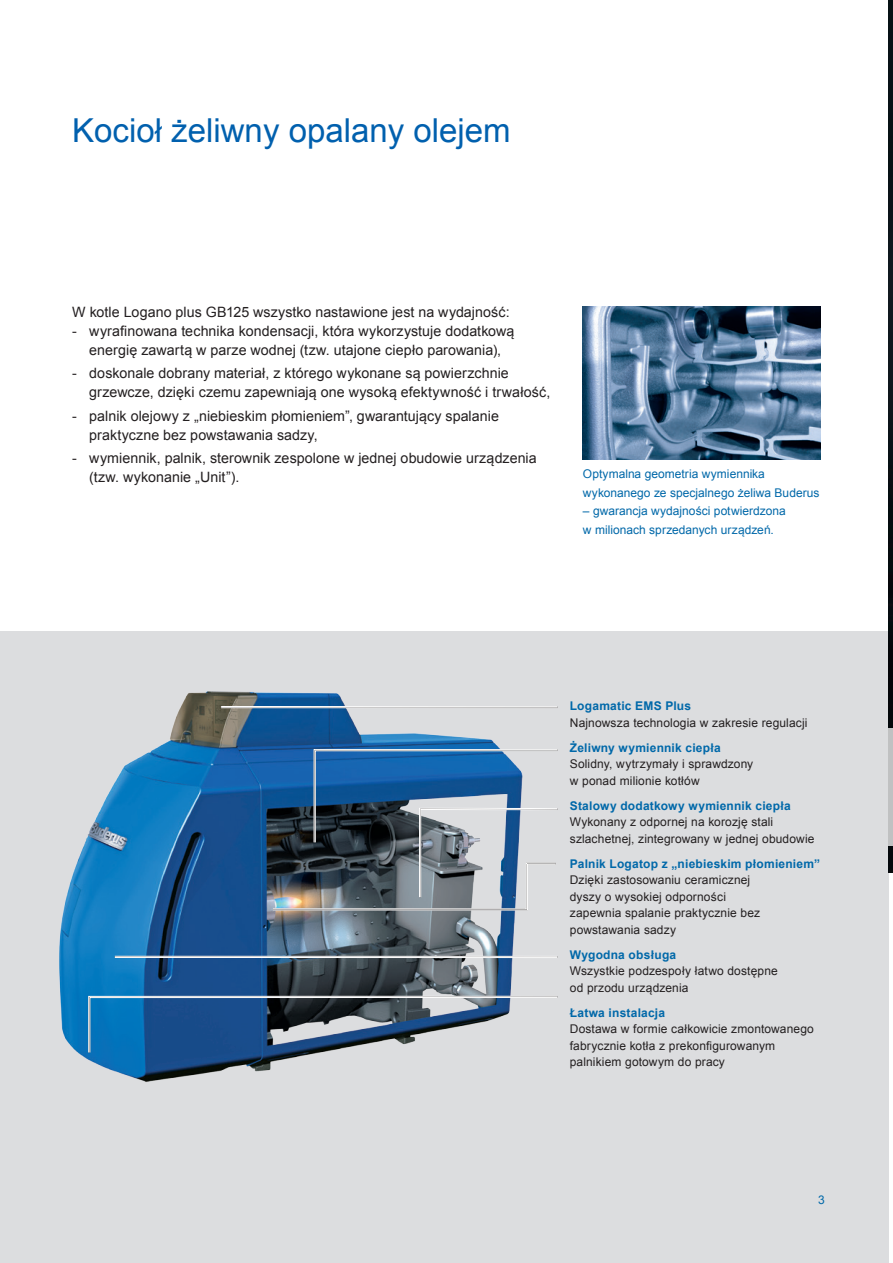
<style>
.page{position:relative;width:893px;height:1263px;background:#fff}
.page>*{position:absolute;margin:0;border:0;box-sizing:border-box;transform-origin:0 0}
.t1{font:33px "Arial";color:#0160ae}
.t2{font:14.25px/19.2px "Arial";letter-spacing:.005em;color:#231f20}
.t3{font:12px/16.5px "Arial";letter-spacing:.01em;color:#231f20}
.t4{font:12px/18.8px "Arial";color:#0068a9}
.s1{font-weight:700;color:#0068a9}
</style>
<div class="page">
<div style="left:0;top:631px;width:889px;height:632px;background:#dcdddf"></div>
<img style="left:583px;top:306px;width:238px;height:153px">
<img style="left:59px;top:691px;width:456px;height:391px">
<hr style="left:221px;top:706px;width:336px;height:1px;background:#fff">
<hr style="left:221px;top:707px;width:336px;height:1px;background:#fff">
<hr style="left:115px;top:956px;width:442px;height:1px;background:#fff">
<hr style="left:115px;top:957px;width:442px;height:1px;background:#fff">
<svg style="left:87px;top:995px;width:471px;height:59px"></svg>
<svg style="left:271px;top:748px;width:287px;height:163px"></svg>
<img style="left:889px;top:0;width:4px;height:873px">
<hr style="left:889px;top:729px;width:4px;height:117px;background:#c0c1c2">
<p class="t1" style="left:72px;top:108px;width:440px">Kocioł żeliwny opalany olejem</p>
<p class="t2" style="left:72px;top:302px;width:439px">W kotle Logano plus GB125 wszystko nastawione jest na wydajność:</p>
<p class="t2" style="left:72px;top:321px;width:444px;text-align:center">- wyrafinowana technika kondensacji, która wykorzystuje dodatkową energię zawartą w parze wodnej (tzw. utajone ciepło parowania),</p>
<p class="t2" style="left:89px;top:364px;width:463px;text-indent:-17px">- doskonale dobrany materiał, z którego wykonane są powierzchnie grzewcze, dzięki czemu zapewniają one wysoką efektywność i trwałość,</p>
<p class="t2" style="left:89px;top:406px;width:411px;text-indent:-17px">- palnik olejowy z „niebieskim płomieniem”, gwarantujący spalanie praktyczne bez powstawania sadzy,</p>
<p class="t2" style="left:89px;top:449px;width:449px;text-indent:-17px">- wymiennik, palnik, sterownik zespolone w jednej obudowie urządzenia (tzw. wykonanie „Unit”).</p>
<p class="t4" style="left:583px;top:464px;width:238px">Optymalna geometria wymiennika wykonanego ze specjalnego żeliwa Buderus</p>
<p class="t4" style="left:583px;top:502px;width:204px">– gwarancja wydajności potwierdzona w milionach sprzedanych urządzeń.</p>
<p class="t3" style="left:570px;top:698px;width:239px"><span class="s1">Logamatic EMS Plus<br></span>Najnowsza technologia w zakresie regulacji</p>
<p class="t3" style="left:570px;top:739px;width:185px"><span class="s1">Żeliwny wymiennik ciepła<br></span>Solidny, wytrzymały i sprawdzony w ponad milionie kotłów</p>
<p class="t3" style="left:570px;top:797px;width:246px"><span class="s1">Stalowy dodatkowy wymiennik ciepła<br></span>Wykonany z odpornej na korozję stali szlachetnej, zintegrowany w jednej obudowie</p>
<p class="t3" style="left:570px;top:855px;width:252px"><span class="s1">Palnik Logatop z „niebieskim płomieniem”<br></span>Dzięki zastosowaniu ceramicznej<br>dyszy o wysokiej odporności<br>zapewnia spalanie praktycznie bez powstawania sadzy</p>
<p class="t3" style="left:570px;top:946px;width:210px"><span class="s1">Wygodna obsługa<br></span>Wszystkie podzespoły łatwo dostępne od przodu urządzenia</p>
<p class="t3" style="left:570px;top:1004px;width:246px"><span class="s1">Łatwa instalacja<br></span>Dostawa w formie całkowicie zmontowanego fabrycznie kotła z prekonfigurowanym palnikiem gotowym do pracy</p>
<p class="t4" style="left:818px;top:1190px;width:8px">3</p>
</div>
